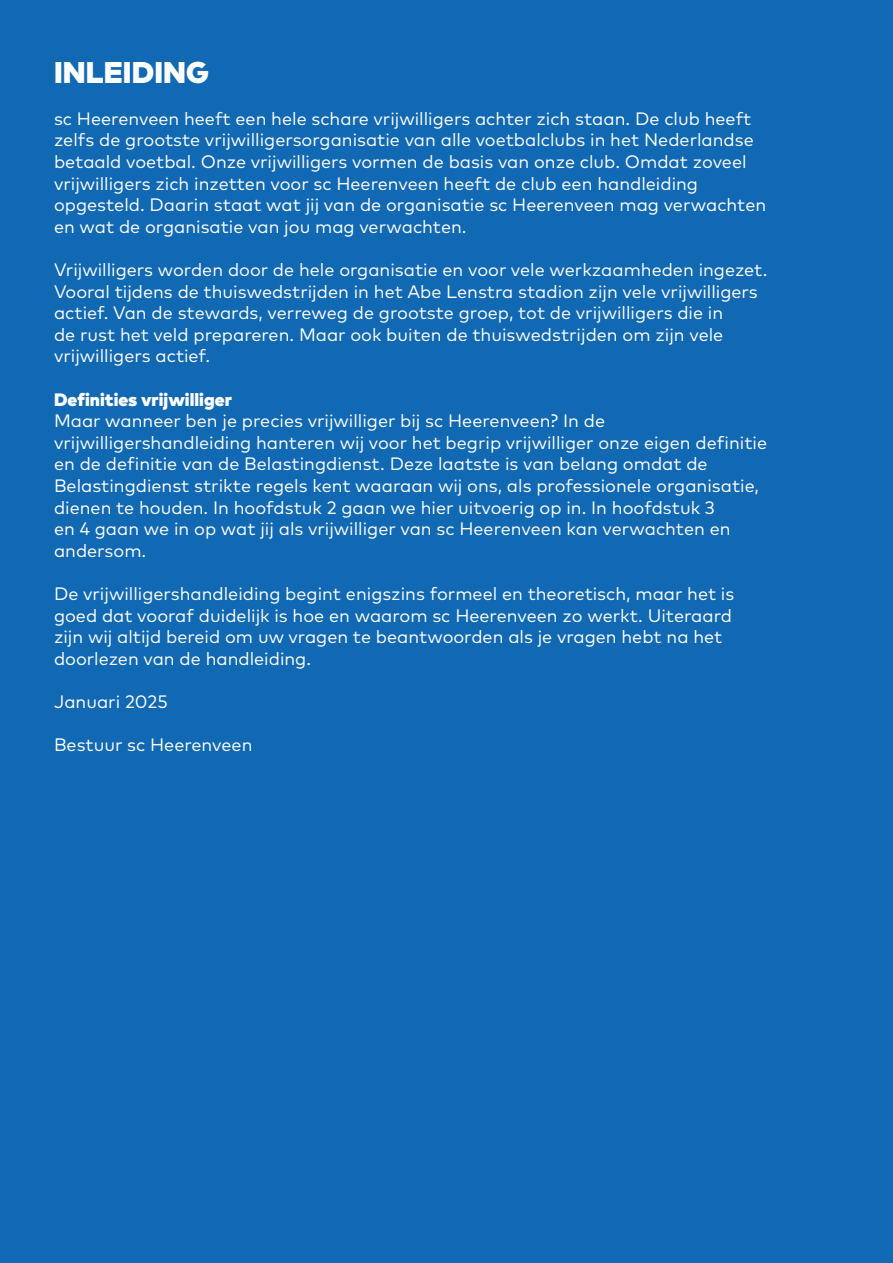
<style>
.page{position:relative;width:893px;height:1263px;background:#1269b3}
.page>*{position:absolute;margin:0;border:0;box-sizing:border-box;transform-origin:0 0}
.t1{font:900 30px "Mark OT";letter-spacing:.005em;color:#fff}
.t2{font:18px "Mark OT";color:#fff}
.t3{font:900 18px "Mark OT";color:#fff}
</style>
<div class="page">
<p class="t1" style="left:54px;top:52px;width:157px">INLEIDING</p>
<p class="t2" style="left:54px;top:107px;width:699px">sc Heerenveen heeft een hele schare vrijwilligers achter zich staan. De club heeft</p>
<p class="t2" style="left:54px;top:129px;width:701px">zelfs de grootste vrijwilligersorganisatie van alle voetbalclubs in het Nederlandse</p>
<p class="t2" style="left:54px;top:151px;width:694px">betaald voetbal. Onze vrijwilligers vormen de basis van onze club. Omdat zoveel</p>
<p class="t2" style="left:54px;top:172px;width:646px">vrijwilligers zich inzetten voor sc Heerenveen heeft de club een handleiding</p>
<p class="t2" style="left:54px;top:194px;width:714px">opgesteld. Daarin staat wat jij van de organisatie sc Heerenveen mag verwachten</p>
<p class="t2" style="left:54px;top:215px;width:414px">en wat de organisatie van jou mag verwachten.</p>
<p class="t2" style="left:54px;top:259px;width:715px">Vrijwilligers worden door de hele organisatie en voor vele werkzaamheden ingezet.</p>
<p class="t2" style="left:54px;top:280px;width:705px">Vooral tijdens de thuiswedstrijden in het Abe Lenstra stadion zijn vele vrijwilligers</p>
<p class="t2" style="left:54px;top:302px;width:671px">actief. Van de stewards, verreweg de grootste groep, tot de vrijwilligers die in</p>
<p class="t2" style="left:54px;top:323px;width:671px">de rust het veld prepareren. Maar ook buiten de thuiswedstrijden om zijn vele</p>
<p class="t2" style="left:54px;top:345px;width:158px">vrijwilligers actief.</p>
<p class="t3" style="left:54px;top:387px;width:179px">Definities vrijwilliger</p>
<p class="t2" style="left:54px;top:410px;width:553px">Maar wanneer ben je precies vrijwilliger bij sc Heerenveen? In de</p>
<p class="t2" style="left:54px;top:431px;width:715px">vrijwilligershandleiding hanteren wij voor het begrip vrijwilliger onze eigen definitie</p>
<p class="t2" style="left:54px;top:453px;width:655px">en de definitie van de Belastingdienst. Deze laatste is van belang omdat de</p>
<p class="t2" style="left:54px;top:475px;width:707px">Belastingdienst strikte regels kent waaraan wij ons, als professionele organisatie,</p>
<p class="t2" style="left:54px;top:496px;width:662px">dienen te houden. In hoofdstuk 2 gaan we hier uitvoerig op in. In hoofdstuk 3</p>
<p class="t2" style="left:54px;top:518px;width:678px">en 4 gaan we in op wat jij als vrijwilliger van sc Heerenveen kan verwachten en</p>
<p class="t2" style="left:54px;top:539px;width:94px">andersom.</p>
<p class="t2" style="left:54px;top:583px;width:682px">De vrijwilligershandleiding begint enigszins formeel en theoretisch, maar het is</p>
<p class="t2" style="left:54px;top:604px;width:679px">goed dat vooraf duidelijk is hoe en waarom sc Heerenveen zo werkt. Uiteraard</p>
<p class="t2" style="left:54px;top:626px;width:670px">zijn wij altijd bereid om uw vragen te beantwoorden als je vragen hebt na het</p>
<p class="t2" style="left:54px;top:647px;width:259px">doorlezen van de handleiding.</p>
<p class="t2" style="left:54px;top:691px;width:115px">Januari 2025</p>
<p class="t2" style="left:54px;top:734px;width:200px">Bestuur sc Heerenveen</p>
</div>
